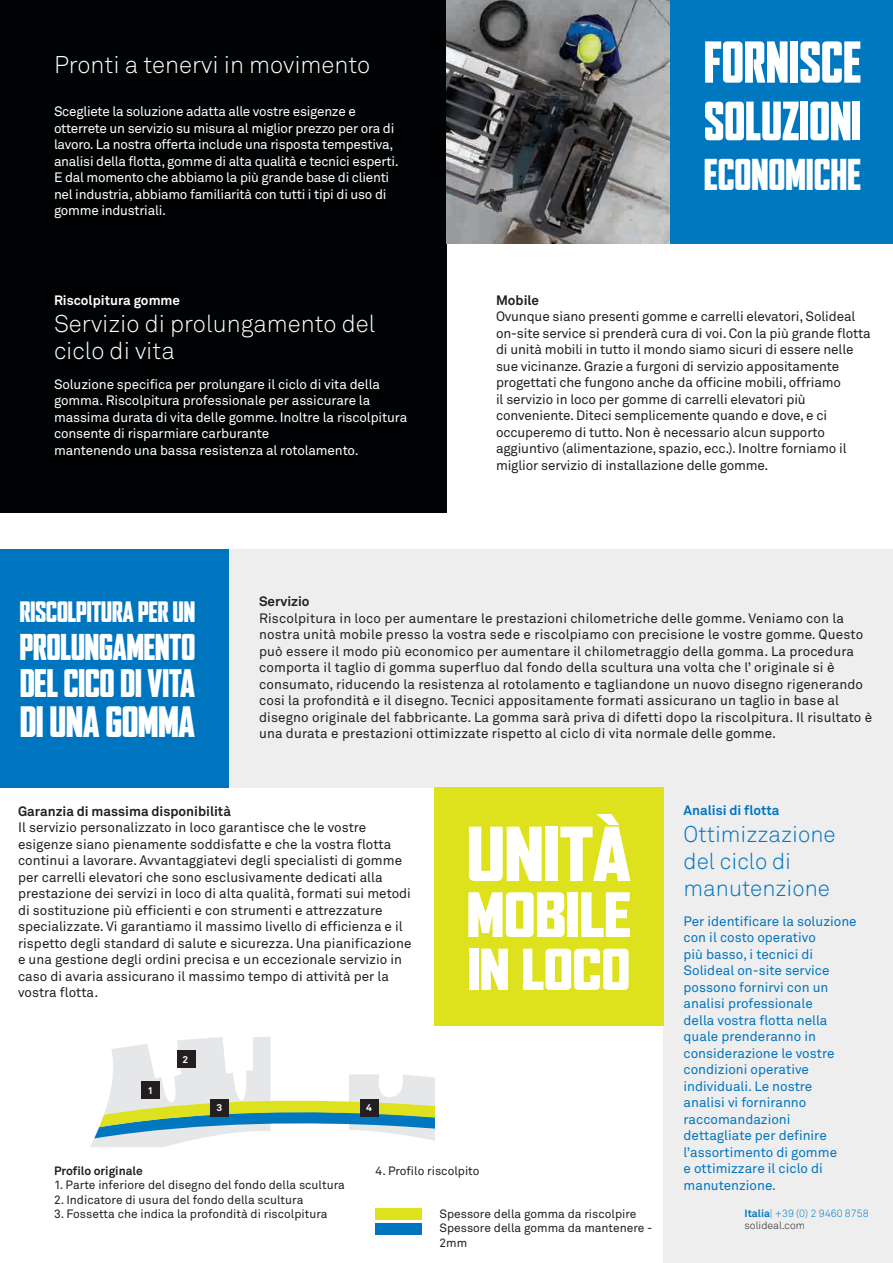
<style>
.page{position:relative;width:893px;height:1263px;background:#fff}
.page>*{position:absolute;margin:0;border:0;box-sizing:border-box;transform-origin:0 0}
.t1{font:900 71.25px "Agency FB";color:#fff}
.t2{font:900 58.5px "Agency FB";color:#fff}
.t3{font:900 condensed 54px "Agency FB";letter-spacing:.01em;color:#fff}
.t4{font:900 54px "Agency FB";color:#fff}
.t5{font:900 condensed 50.7px "Agency FB";letter-spacing:.01em;color:#fff}
.t6{font:900 condensed 40.8px "Agency FB";letter-spacing:.01em;color:#fff}
.t7{font:900 condensed 40.2px "Agency FB";color:#fff}
.t8{font:900 condensed 36.45px "Agency FB";color:#fff}
.t9{font:900 condensed 34.2px "Agency FB";color:#fff}
.t10{font:900 condensed 27px "Agency FB";color:#fff}
.t11{font:24px/27px "Akkurat Light Office";color:#fff}
.t12{font:22.5px/27px "Akkurat Light Office";color:#0075bf}
.t13{font:13.5px/16.5px "Akkurat Office";color:#231f20}
.t14{font:13.5px/16.5px "Akkurat Office";letter-spacing:-.02em;color:#fff}
.t15{font:13.5px/16.5px "Akkurat Office";color:#0075bf}
.t16{font:700 13.5px "Akkurat Office";color:#231f20}
.t17{font:700 13.5px "Akkurat Office";color:#fff}
.t18{font:700 13.5px "Akkurat Office";color:#0075bf}
.t19{font:12px/14.4px "Akkurat Office";color:#231f20}
.t20{font:700 12px "Akkurat Office";color:#231f20}
.t21{font:10.5px/12px "Akkurat Light Office";color:#0078c0}
.t22{font:700 9.75px "Akkurat Office";color:#fff;scale:1.05 1}
.s1{font-family:"Akkurat Office";font-weight:700}
.s2{color:#231f20}
</style>
<div class="page">
<div style="left:0;top:0;width:446px;height:513px;background:#010203"></div>
<img style="left:446px;top:0;width:224px;height:243px">
<div style="left:217px;top:549px;width:676px;height:239px;background:#eeeeef"></div>
<div style="left:663px;top:788px;width:230px;height:475px;background:#eeeeef"></div>
<div style="left:434px;top:788px;width:229px;height:238px;background:#dde21c"></div>
<div style="left:0;top:549px;width:228px;height:239px;background:#0075bf"></div>
<svg style="left:90px;top:1037px;width:345px;height:110px"></svg>
<div style="left:141px;top:1081px;width:18px;height:18px;background:#231f20"></div>
<div style="left:177px;top:1050px;width:18px;height:18px;background:#231f20"></div>
<div style="left:210px;top:1099px;width:19px;height:17px;background:#231f20"></div>
<div style="left:361px;top:1099px;width:18px;height:17px;background:#231f20"></div>
<div style="left:376px;top:1208px;width:46px;height:12px;background:#dde21c"></div>
<div style="left:376px;top:1223px;width:46px;height:12px;background:#0075bf"></div>
<div style="left:670px;top:0;width:223px;height:243px;background:#0078c0"></div>
<h3 class="t11" style="left:54px;top:51px;width:318px">Pronti a tenervi in movimento</h3>
<p class="t14" style="left:54px;top:104px;width:346px">Scegliete la soluzione adatta alle vostre esigenze e otterrete un servizio su misura al miglior prezzo per ora di lavoro. La nostra offerta include una risposta tempestiva, analisi della flotta, gomme di alta qualità e tecnici esperti.<br>E dal momento che abbiamo la più grande base di clienti nel industria, abbiamo familiarità con tutti i tipi di uso di gomme industriali.</p>
<p class="t17" style="left:54px;top:292px;width:128px">Riscolpitura gomme</p>
<h3 class="t11" style="left:54px;top:311px;width:323px">Servizio di prolungamento del ciclo di vita</h3>
<p class="t14" style="left:54px;top:376px;width:355px">Soluzione specifica per prolungare il ciclo di vita della gomma. Riscolpitura professionale per assicurare la massima durata di vita delle gomme. Inoltre la riscolpitura consente di risparmiare carburante<br>mantenendo una bassa resistenza al rotolamento.</p>
<h3 class="t3" style="left:704px;top:31px;width:158px">FORNISCE</h3>
<h3 class="t5" style="left:704px;top:92px;width:158px">SOLUZIONI</h3>
<h3 class="t6" style="left:704px;top:151px;width:158px">ECONOMICHE</h3>
<p class="t16" style="left:496px;top:292px;width:45px">Mobile</p>
<p class="t13" style="left:496px;top:309px;width:376px">Ovunque siano presenti gomme e carrelli elevatori, Solideal on-site service si prenderà cura di voi. Con la più grande flotta di unità mobili in tutto il mondo siamo sicuri di essere nelle sue vicinanze. Grazie a furgoni di servizio appositamente progettati che fungono anche da officine mobili, offriamo<br>il servizio in loco per gomme di carrelli elevatori più conveniente. Diteci semplicemente quando e dove, e ci occuperemo di tutto. Non è necessario alcun supporto aggiuntivo (alimentazione, spazio, ecc.). Inoltre forniamo il miglior servizio di installazione delle gomme.</p>
<h3 class="t10" style="left:20px;top:596px;width:177px">RISCOLPITURA PER UN</h3>
<h3 class="t9" style="left:20px;top:627px;width:177px">PROLUNGAMENTO</h3>
<h3 class="t8" style="left:20px;top:662px;width:176px">DEL CICO DI VITA</h3>
<h3 class="t7" style="left:20px;top:698px;width:176px">DI UNA GOMMA</h3>
<p class="t16" style="left:259px;top:593px;width:52px">Servizio</p>
<p class="t13" style="left:259px;top:610px;width:615px">Riscolpitura in loco per aumentare le prestazioni chilometriche delle gomme. Veniamo con la nostra unità mobile presso la vostra sede e riscolpiamo con precisione le vostre gomme. Questo può essere il modo più economico per aumentare il chilometraggio della gomma. La procedura comporta il taglio di gomma superfluo dal fondo della scultura una volta che l’ originale si è consumato, riducendo la resistenza al rotolamento e tagliandone un nuovo disegno rigenerando cosi la profondità e il disegno. Tecnici appositamente formati assicurano un taglio in base al disegno originale del fabbricante. La gomma sarà priva di difetti dopo la riscolpitura. Il risultato è una durata e prestazioni ottimizzate rispetto al ciclo di vita normale delle gomme.</p>
<p class="t16" style="left:18px;top:803px;width:214px">Garanzia di massima disponibilità</p>
<p class="t13" style="left:18px;top:820px;width:395px">Il servizio personalizzato in loco garantisce che le vostre esigenze siano pienamente soddisfatte e che la vostra flotta continui a lavorare. Avvantaggiatevi degli specialisti di gomme per carrelli elevatori che sono esclusivamente dedicati alla prestazione dei servizi in loco di alta qualità, formati sui metodi di sostituzione più efficienti e con strumenti e attrezzature specializzate. Vi garantiamo il massimo livello di efficienza e il rispetto degli standard di salute e sicurezza. Una pianificazione e una gestione degli ordini precisa e un eccezionale servizio in caso di avaria assicurano il massimo tempo di attività per la vostra flotta.</p>
<h1 class="t1" style="left:467px;top:813px;width:165px">UNITÀ</h1>
<h2 class="t2" style="left:467px;top:881px;width:166px">MOBILE</h2>
<h3 class="t4" style="left:467px;top:938px;width:164px">IN LOCO</h3>
<p class="t22" style="left:148px;top:1084px;width:7px">1</p>
<p class="t22" style="left:183px;top:1053px;width:7px">2</p>
<p class="t22" style="left:216px;top:1101px;width:7px">3</p>
<p class="t22" style="left:366px;top:1101px;width:7px">4</p>
<p class="t20" style="left:54px;top:1163px;width:90px">Profilo originale</p>
<p class="t19" style="left:54px;top:1178px;width:292px">1. Parte inferiore del disegno del fondo della scultura</p>
<p class="t19" style="left:54px;top:1193px;width:251px">2. Indicatore di usura del fondo della scultura</p>
<p class="t19" style="left:54px;top:1207px;width:275px">3. Fossetta che indica la profondità di riscolpitura</p>
<p class="t19" style="left:376px;top:1164px;width:105px">4. Profilo riscolpito</p>
<p class="t19" style="left:439px;top:1207px;width:215px">Spessore della gomma da riscolpire<br>Spessore della gomma da mantenere -<br>2mm</p>
<p class="t18" style="left:684px;top:802px;width:97px">Analisi di flotta</p>
<h3 class="t12" style="left:684px;top:821px;width:154px">Ottimizzazione del ciclo di manutenzione</h3>
<p class="t15" style="left:684px;top:913px;width:175px">Per identificare la soluzione con il costo operativo<br>più basso, i tecnici di<br>Solideal on-site service possono fornirvi con un analisi professionale<br>della vostra flotta nella quale prenderanno in considerazione le vostre condizioni operative individuali. Le nostre analisi vi forniranno raccomandazioni dettagliate per definire l’assortimento di gomme<br>e ottimizzare il ciclo di manutenzione.</p>
<p class="t21" style="left:745px;top:1208px;width:126px"><span class="s1">Italia</span>| +39 (0) 2 9460 8758 <span class="s2">solideal.com</span></p>
</div>
